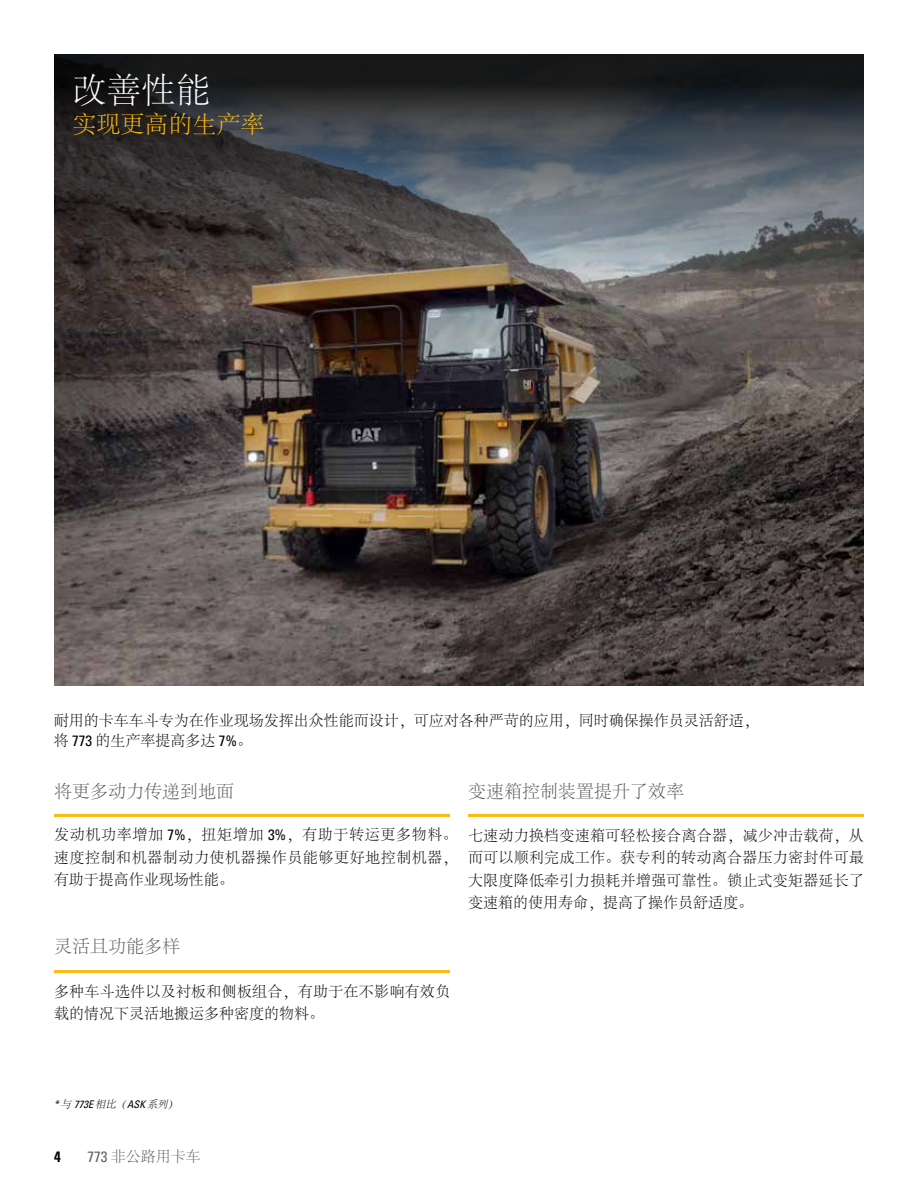
<style>
.page{position:relative;width:918px;height:1188px;background:#fff}
.page>*{position:absolute;margin:0;border:0;box-sizing:border-box;transform-origin:0 0}
.t1{font:300 34.5px "Adobe Song Std";color:#fff}
.t2{font:300 24px "Adobe Song Std";color:#fdba11}
.t3{font:300 18px "Adobe Song Std";color:#58585b}
.t4{font:300 15px/22.5px "Adobe Song Std";color:#000;text-align:justify}
.t5{font:300 15px "Adobe Song Std";color:#5d6263}
.t6{font:15px "Univers LTCYR 67 Bold Cond";color:#000}
.t7{font:italic condensed 10.5px "Univers LT Std";color:#000}
.s1{font-family:"Univers LTCYR 57";font-weight:400;font-stretch:condensed}
.s2{font-family:"Adobe Song Std";font-weight:300;font-stretch:normal}
</style>
<div class="page">
<svg style="left:54px;top:54px;width:810px;height:632px;background:#4c4746"></svg>
<hr style="left:54px;top:814px;width:396px;height:3px;background:#fdba11">
<hr style="left:468px;top:814px;width:396px;height:3px;background:#fdba11">
<hr style="left:54px;top:970px;width:396px;height:3px;background:#fdba11">
<h1 class="t1" style="left:72px;top:71px;width:140px">改善性能</h1>
<h2 class="t2" style="left:72px;top:111px;width:194px">实现更高的生产率</h2>
<p class="t4" style="left:54px;top:712px;width:706px;line-height:19.5px">耐用的卡车车斗专为在作业现场发挥出众性能而设计，可应对各种严苛的应用，同时确保操作员灵活舒适，将 <span class="s1">773</span> 的生产率提高多达 <span class="s1">7%</span>。</p>
<p class="t3" style="left:54px;top:782px;width:181px">将更多动力传递到地面</p>
<p class="t4" style="left:468px;top:824px;width:398px">七速动力换档变速箱可轻松接合离合器，减少冲击载荷，从而可以顺利完成工作。获专利的转动离合器压力密封件可最大限度降低牵引力损耗并增强可靠性。锁止式变矩器延长了变速箱的使用寿命，提高了操作员舒适度。</p>
<p class="t3" style="left:468px;top:782px;width:217px">变速箱控制装置提升了效率</p>
<p class="t4" style="left:54px;top:824px;width:405px">发动机功率增加 <span class="s1">7%</span>，扭矩增加 <span class="s1">3%</span>，有助于转运更多物料。速度控制和机器制动力使机器操作员能够更好地控制机器，有助于提高作业现场性能。</p>
<p class="t3" style="left:54px;top:937px;width:127px">灵活且功能多样</p>
<p class="t4" style="left:54px;top:980px;width:398px">多种车斗选件以及衬板和侧板组合，有助于在不影响有效负载的情况下灵活地搬运多种密度的物料。</p>
<p class="t7" style="left:54px;top:1098px;width:128px">* <span class="s2">与</span> 773E <span class="s2">相比（</span>ASK <span class="s2">系列）</span></p>
<p class="t6" style="left:54px;top:1147px;width:8px">4</p>
<p class="t5" style="left:87px;top:1148px;width:115px"><span class="s1">773</span> 非公路用卡车</p>
</div>
